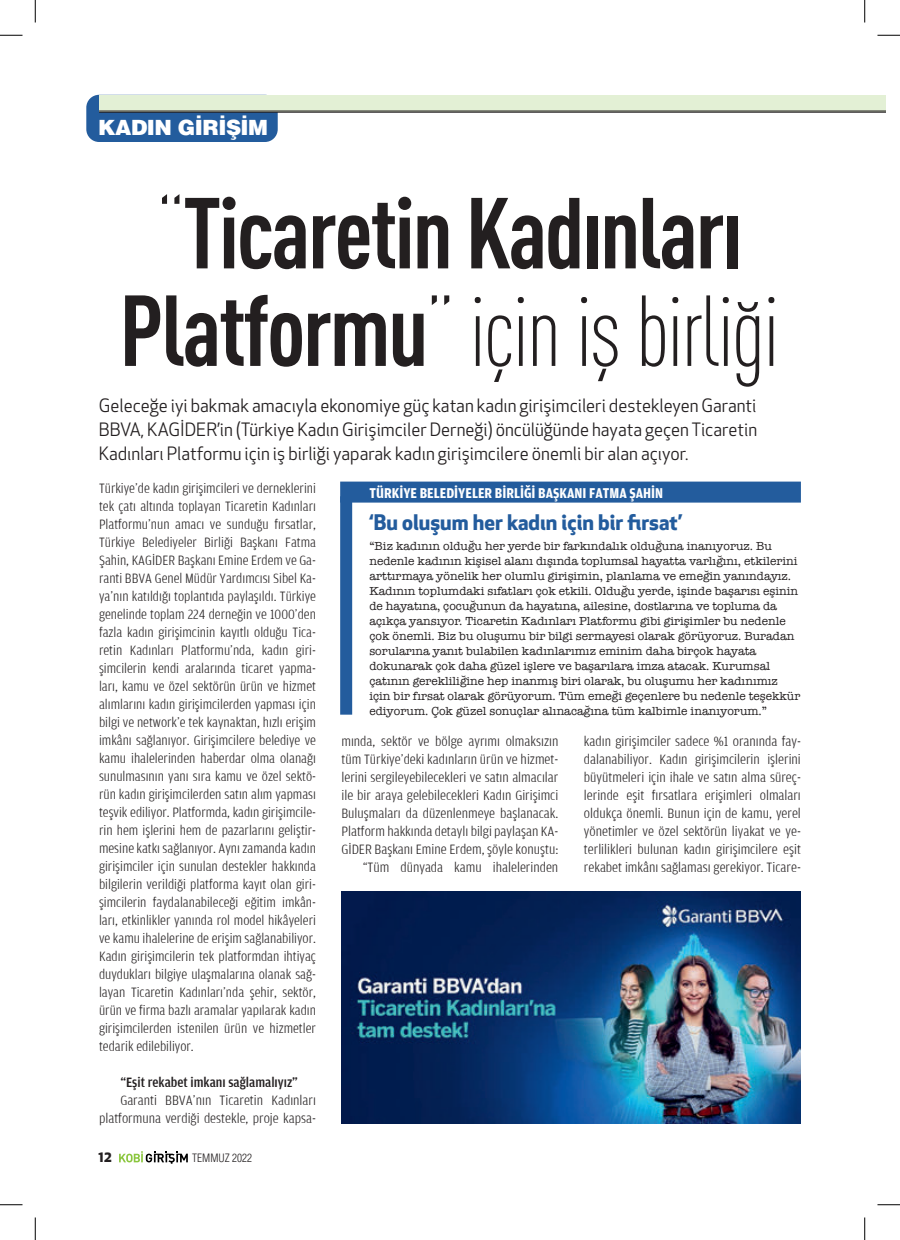
<style>
.page{position:relative;width:900px;height:1240px;background:#fff}
.page>*{position:absolute;margin:0;border:0;box-sizing:border-box;transform-origin:0 0}
.t1{font:99px/97.5px "DIN Cond Bold Alternate";letter-spacing:-.025em;color:#231f20;text-align:center}
.t2{font:700 21px "Apex New";color:#235c9d}
.t3{font:900 21px "Helveticam";letter-spacing:-.025em;color:#fff}
.t4{font:18px/24px "Apex New";color:#231f20;text-align:justify}
.t5{font:700 condensed 15px "Amplitude Aubi 3";color:#fff}
.t6{font:700 15px "Apex New";color:#231f20}
.t7{font:300 condensed 14.25px/18px "Amplitude Aubi 3";color:#231f20;text-align:justify;scale:1.08 1}
.t8{font:300 condensed 14.25px/18px "Amplitude Aubi 3";color:#231f20;text-align:justify;scale:1.1 1}
.t9{font:500 condensed 14.25px "Amplitude Aubi 3";color:#231f20;scale:1.05 1}
.t10{font:12px/15px "American Typewriter";color:#231f20}
.t11{font:300 11.25px "Helveticam Cond";color:#231f20}
.s1{font-family:"DIN Cond Light Alternate"}
</style>
<div class="page">
<div style="left:86px;top:95px;width:192px;height:47px;background:#235c9d;border-radius:13px"></div>
<div style="left:99px;top:95px;width:787px;height:16px;background:#e3f0d5"></div>
<svg style="left:119px;top:1151px;width:69px;height:13px"></svg>
<hr style="left:99px;top:111px;width:787px;height:1px;background:#231f20">
<hr style="left:99px;top:112px;width:787px;height:1px;background:#231f20">
<div style="left:340px;top:482px;width:461px;height:21px;background:#235c9d"></div>
<div style="left:340px;top:496px;width:12px;height:219px;background:#235c9d"></div>
<img style="left:341px;top:891px;width:460px;height:232px">
<svg style="left:0;top:35px;width:22px;height:1px"></svg>
<svg style="left:877px;top:35px;width:23px;height:1px"></svg>
<svg style="left:0;top:1204px;width:22px;height:1px"></svg>
<svg style="left:877px;top:1204px;width:23px;height:1px"></svg>
<svg style="left:35px;top:0;width:1px;height:22px"></svg>
<svg style="left:35px;top:1217px;width:1px;height:23px"></svg>
<svg style="left:864px;top:0;width:1px;height:22px"></svg>
<svg style="left:864px;top:1217px;width:1px;height:23px"></svg>
<p class="t3" style="left:98px;top:114px;width:171px">KADIN GİRİŞİM</p>
<p class="t1" style="left:119px;top:181px;width:662px"><span class="s1">“</span>Ticaretin Kadınları<br>Platformu<span class="s1">” için iş birliği</span></p>
<p class="t4" style="left:99px;top:394px;width:660px">Geleceğe iyi bakmak amacıyla ekonomiye güç katan kadın girişimcileri destekleyen Garanti BBVA, KAGİDER’in (Türkiye Kadın Girişimciler Derneği) öncülüğünde hayata geçen Ticaretin Kadınları Platformu için iş birliği yaparak kadın girişimcilere önemli bir alan açıyor.</p>
<p class="t7" style="left:99px;top:480px;width:202px">Türkiye’de kadın girişimcileri ve derneklerini tek çatı altında toplayan Ticaretin Kadınları Platformu’nun amacı ve sunduğu fırsatlar, Türkiye Belediyeler Birliği Başkanı Fatma Şahin, KAGİDER Başkanı Emine Erdem ve Ga&shy;ranti BBVA Genel Müdür Yardımcısı Sibel Ka&shy;ya’nın katıldığı toplantıda paylaşıldı. Türkiye genelinde toplam 224 derneğin ve 1000’den fazla kadın girişimcinin kayıtlı olduğu Tica&shy;retin Kadınları Platformu’nda, kadın giri&shy;şimcilerin kendi aralarında ticaret yapma&shy;ları, kamu ve özel sektörün ürün ve hizmet alımlarını kadın girişimcilerden yapması için bilgi ve network’e tek kaynaktan, hızlı erişim imkânı sağlanıyor. Girişimcilere belediye ve kamu ihalelerinden haberdar olma olanağı sunulmasının yanı sıra kamu ve özel sektö&shy;rün kadın girişimcilerden satın alım yapması teşvik ediliyor. Platformda, kadın girişimcile&shy;rin hem işlerini hem de pazarlarını geliştir&shy;mesine katkı sağlanıyor. Aynı zamanda kadın girişimciler için sunulan destekler hakkında bilgilerin verildiği platforma kayıt olan giri&shy;şimcilerin faydalanabileceği eğitim imkân&shy;ları, etkinlikler yanında rol model hikâyeleri ve kamu ihalelerine de erişim sağlanabiliyor.<br>Kadın girişimcilerin tek platformdan ihtiyaç duydukları bilgiye ulaşmalarına olanak sağ&shy;layan Ticaretin Kadınları’nda şehir, sektör, ürün ve firma bazlı aramalar yapılarak kadın girişimcilerden istenilen ürün ve hizmetler tedarik edilebiliyor.</p>
<p class="t9" style="left:120px;top:1075px;width:171px">“Eşit rekabet imkanı sağlamalıyız”</p>
<p class="t8" style="left:99px;top:1092px;width:199px;text-align:right">Garanti BBVA’nın Ticaretin Kadınları platformuna verdiği destekle, proje kapsa-</p>
<p class="t6" style="left:98px;top:1146px;width:15px">12</p>
<p class="t11" style="left:192px;top:1152px;width:61px">TEMMUZ 2022</p>
<p class="t5" style="left:369px;top:485px;width:295px">TÜRKİYE BELEDİYELER BİRLİĞİ BAŞKANI FATMA ŞAHİN</p>
<p class="t2" style="left:369px;top:507px;width:314px">‘Bu oluşum her kadın için bir fırsat’</p>
<p class="t10" style="left:369px;top:538px;width:432px">“Biz kadının olduğu her yerde bir farkındalık olduğuna inanıyoruz. Bu nedenle kadının kişisel alanı dışında toplumsal hayatta varlığını, etkilerini arttırmaya yönelik her olumlu girişimin, planlama ve emeğin yanındayız.<br>Kadının toplumdaki sıfatları çok etkili. Olduğu yerde, işinde başarısı eşinin de hayatına, çocuğunun da hayatına, ailesine, dostlarına ve topluma da açıkça yansıyor. Ticaretin Kadınları Platformu gibi girişimler bu nedenle çok önemli. Biz bu oluşumu bir bilgi sermayesi olarak görüyoruz. Buradan sorularına yanıt bulabilen kadınlarımız eminim daha birçok hayata dokunarak çok daha güzel işlere ve başarılara imza atacak. Kurumsal çatının gerekliliğine hep inanmış biri olarak, bu oluşumu her kadınımız için bir fırsat olarak görüyorum. Tüm emeği geçenlere bu nedenle teşekkür ediyorum. Çok güzel sonuçlar alınacağına tüm kalbimle inanıyorum.”</p>
<p class="t8" style="left:341px;top:732px;width:199px">mında, sektör ve bölge ayrımı olmaksızın tüm Türkiye’deki kadınların ürün ve hizmet&shy;lerini sergileyebilecekleri ve satın almacılar ile bir araya gelebilecekleri Kadın Girişimci Buluşmaları da düzenlenmeye başlanacak.<br>Platform hakkında detaylı bilgi paylaşan KA-GİDER Başkanı Emine Erdem, şöyle konuştu:</p>
<p class="t8" style="left:363px;top:858px;width:179px">“Tüm dünyada kamu ihalelerinden</p>
<p class="t8" style="left:584px;top:732px;width:199px">kadın girişimciler sadece %1 oranında fay&shy;dalanabiliyor. Kadın girişimcilerin işlerini büyütmeleri için ihale ve satın alma süreç&shy;lerinde eşit fırsatlara erişimleri olmaları oldukça önemli. Bunun için de kamu, yerel yönetimler ve özel sektörün liyakat ve ye&shy;terlilikleri bulunan kadın girişimcilere eşit rekabet imkânı sağlaması gerekiyor. Ticare-</p>
</div>
